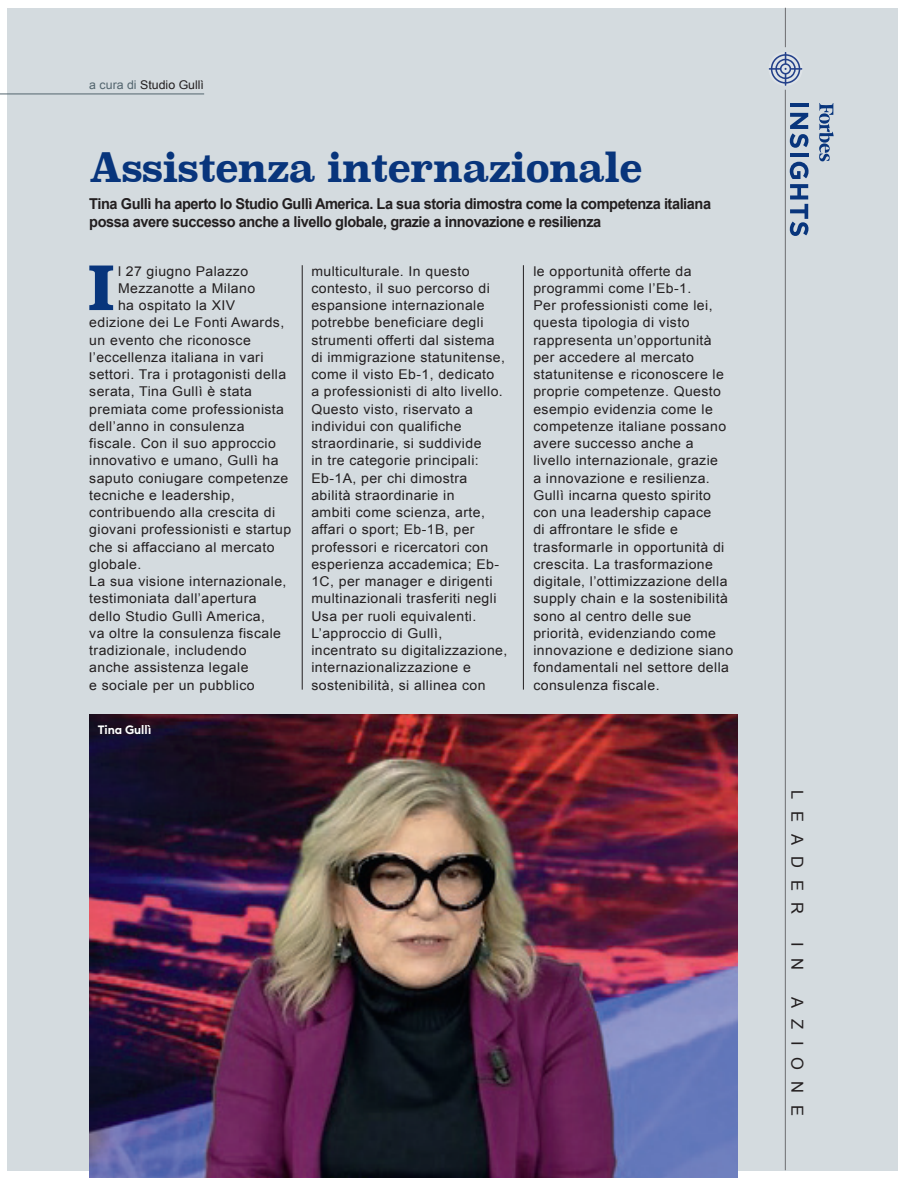
<style>
.page{position:relative;width:906px;height:1178px;background:#fff}
.page>*{position:absolute;margin:0;border:0;box-sizing:border-box;transform-origin:0 0}
._001_Text_MINION_9_5{font:700 60px "Superclarendon";color:#08357c;scale:1.04 1}
._16_section_HED{font:700 39.75px "Superclarendon";letter-spacing:-.03em;color:#08357c;scale:.95 1}
.SECTION_dept_name{font:16.5px "Arial";letter-spacing:.7em;color:#231f20}
._001_Text_MINION_9_5-2{font:700 15px/18px "Arial";letter-spacing:-.03em;color:#231f20}
._001_Text_MINION_9_5-3{font:13.5px/17.2px "Arial";letter-spacing:.03em;color:#231f20;scale:1.04 1}
._001_Text_MINION_9_5-4{font:12px "Arial";color:#231f20}
.caption_body_black{font:600 12px "Euclid Circular B";color:#fff}
.s1{color:#53656e}
</style>
<div class="page">
<div style="left:8px;top:8px;width:890px;height:1162px;background:#d4dbdf"></div>
<hr style="left:0;top:94px;width:204px;height:1px;background:#53656e">
<hr style="left:302px;top:265px;width:1px;height:425px;background:#231f20">
<hr style="left:523px;top:265px;width:1px;height:425px;background:#231f20">
<hr style="left:785px;top:8px;width:1px;height:39px;background:#6c6d70">
<hr style="left:790px;top:103px;width:18px;height:4px;background:#08357c">
<svg style="left:790px;top:113px;width:18px;height:35px"></svg>
<hr style="left:790px;top:153px;width:18px;height:4px;background:#08357c">
<svg style="left:789px;top:162px;width:19px;height:74px"></svg>
<svg style="left:819px;top:103px;width:14px;height:58px"></svg>
<hr style="left:785px;top:90px;width:1px;height:1080px;background:#6c6d70">
<svg style="left:768px;top:52px;width:34px;height:34px"></svg>
<img style="left:89px;top:714px;width:648px;height:464px">
<p class="_001_Text_MINION_9_5-4" style="left:89px;top:77px;width:116px"><span class="s1">a cura di</span> Studio Gullì</p>
<p class="_16_section_HED" style="left:89px;top:138px;width:584px">Assistenza internazionale</p>
<p class="_001_Text_MINION_9_5-2" style="left:89px;top:195px;width:623px">Tina Gullì ha aperto lo Studio Gullì America. La sua storia dimostra come la competenza italiana possa avere successo anche a livello globale, grazie a innovazione e resilienza</p>
<p class="_001_Text_MINION_9_5-3" style="left:311px;top:262px;width:190px">multiculturale. In questo contesto, il suo percorso di espansione internazionale potrebbe beneficiare degli strumenti offerti dal sistema di immigrazione statunitense, come il visto Eb-1, dedicato<br>a professionisti di alto livello.<br>Questo visto, riservato a individui con qualifiche straordinarie, si suddivide<br>in tre categorie principali:<br>Eb-1A, per chi dimostra abilità straordinarie in<br>ambiti come scienza, arte, affari o sport; Eb-1B, per professori e ricercatori con esperienza accademica; Eb-<br>1C, per manager e dirigenti multinazionali trasferiti negli<br>Usa per ruoli equivalenti.<br>L’approccio di Gullì, incentrato su digitalizzazione, internazionalizzazione e sostenibilità, si allinea con</p>
<p class="_001_Text_MINION_9_5-3" style="left:533px;top:262px;width:154px">le opportunità offerte da programmi come l’Eb-1.</p>
<p class="_001_Text_MINION_9_5" style="left:86px;top:243px;width:30px">I</p>
<p class="_001_Text_MINION_9_5-3" style="left:118px;top:262px;width:127px">l 27 giugno Palazzo</p>
<p class="_001_Text_MINION_9_5-3" style="left:118px;top:280px;width:133px">Mezzanotte a Milano</p>
<p class="_001_Text_MINION_9_5-3" style="left:118px;top:297px;width:114px">ha ospitato la XIV</p>
<p class="_001_Text_MINION_9_5-3" style="left:89px;top:314px;width:189px">edizione dei Le Fonti Awards,</p>
<p class="_001_Text_MINION_9_5-3" style="left:89px;top:331px;width:157px">un evento che riconosce</p>
<p class="_001_Text_MINION_9_5-3" style="left:89px;top:349px;width:169px">l’eccellenza italiana in vari</p>
<p class="_001_Text_MINION_9_5-3" style="left:89px;top:366px;width:191px">settori. Tra i protagonisti della</p>
<p class="_001_Text_MINION_9_5-3" style="left:89px;top:383px;width:158px">serata, Tina Gullì è stata</p>
<p class="_001_Text_MINION_9_5-3" style="left:89px;top:400px;width:189px">premiata come professionista</p>
<p class="_001_Text_MINION_9_5-3" style="left:89px;top:418px;width:151px">dell’anno in consulenza</p>
<p class="_001_Text_MINION_9_5-3" style="left:89px;top:435px;width:181px">fiscale. Con il suo approccio</p>
<p class="_001_Text_MINION_9_5-3" style="left:89px;top:452px;width:184px">innovativo e umano, Gullì ha</p>
<p class="_001_Text_MINION_9_5-3" style="left:89px;top:469px;width:193px">saputo coniugare competenze</p>
<p class="_001_Text_MINION_9_5-3" style="left:89px;top:487px;width:141px">tecniche e leadership,</p>
<p class="_001_Text_MINION_9_5-3" style="left:89px;top:504px;width:180px">contribuendo alla crescita di</p>
<p class="_001_Text_MINION_9_5-3" style="left:89px;top:521px;width:196px">giovani professionisti e startup</p>
<p class="_001_Text_MINION_9_5-3" style="left:89px;top:538px;width:180px">che si affacciano al mercato</p>
<p class="_001_Text_MINION_9_5-3" style="left:89px;top:556px;width:52px">globale.</p>
<p class="_001_Text_MINION_9_5-3" style="left:89px;top:573px;width:191px">La sua visione internazionale, testimoniata dall’apertura dello Studio Gullì America,<br>va oltre la consulenza fiscale tradizionale, includendo anche assistenza legale<br>e sociale per un pubblico</p>
<p class="_001_Text_MINION_9_5-3" style="left:533px;top:297px;width:194px">Per professionisti come lei, questa tipologia di visto rappresenta un’opportunità per accedere al mercato statunitense e riconoscere le proprie competenze. Questo esempio evidenzia come le competenze italiane possano avere successo anche a livello internazionale, grazie<br>a innovazione e resilienza.<br>Gullì incarna questo spirito con una leadership capace<br>di affrontare le sfide e trasformarle in opportunità di crescita. La trasformazione digitale, l’ottimizzazione della supply chain e la sostenibilità sono al centro delle sue priorità, evidenziando come innovazione e dedizione siano fondamentali nel settore della consulenza fiscale.</p>
<p class="caption_body_black" style="left:98px;top:722px;width:55px">Tina Gullì</p>
<p class="SECTION_dept_name" style="left:808px;top:790px;width:125px;rotate:90deg">LEADER</p>
<p class="SECTION_dept_name" style="left:808px;top:942px;width:30px;rotate:90deg">I N</p>
<p class="SECTION_dept_name" style="left:808px;top:997px;width:121px;rotate:90deg">AZIONE</p>
</div>
